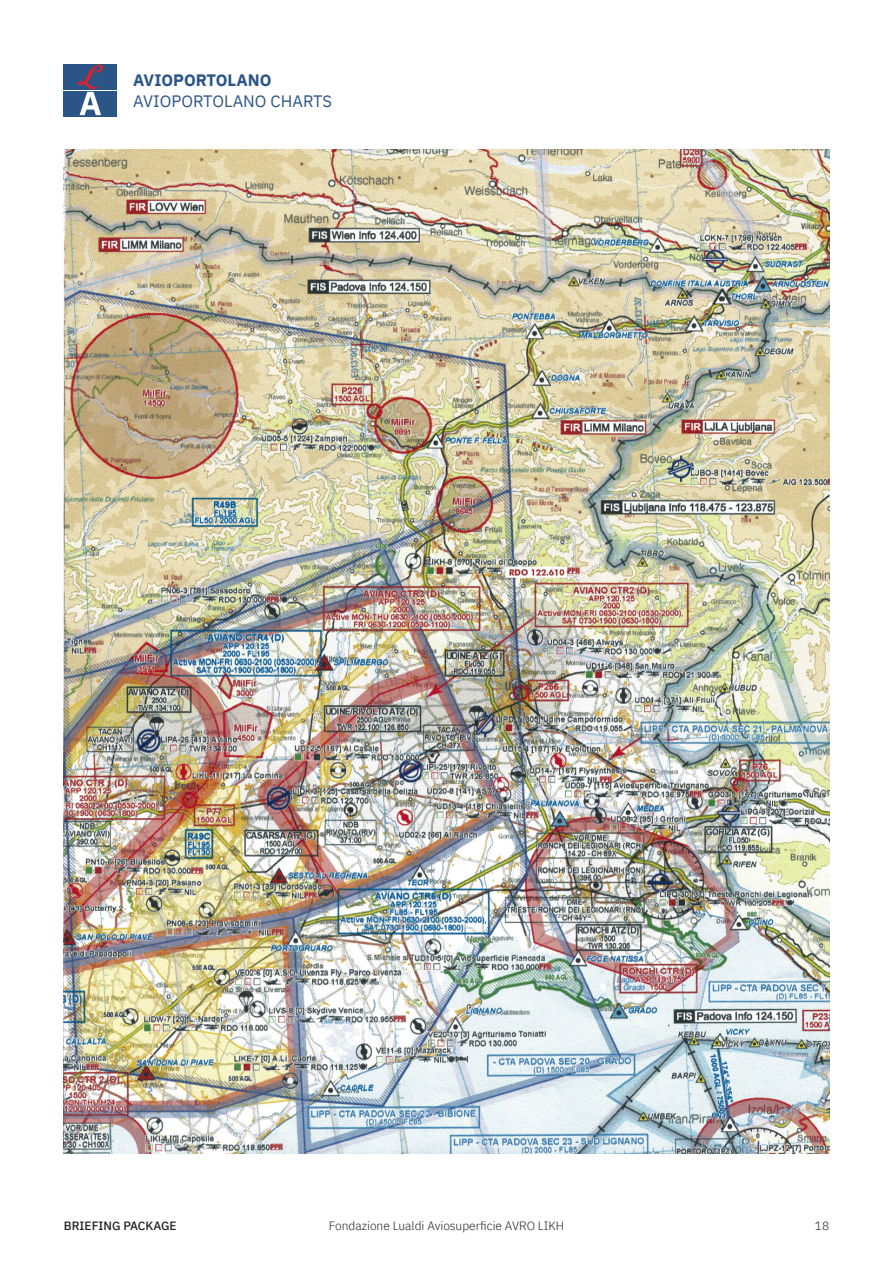
<style>
.page{position:relative;width:893px;height:1263px;background:#fff}
.page>*{position:absolute;margin:0;border:0;box-sizing:border-box;transform-origin:0 0}
.t1{font:16.5px "IBM Plex Sans";color:#2c5587}
.t2{font:700 16.5px "IBM Plex Sans";color:#2c5587}
.t3{font:300 12px "IBM Plex Sans";color:#231f20}
.t4{font:500 12px "IBM Plex Sans";color:#231f20}
</style>
<div class="page">
<div style="left:64px;top:64px;width:53px;height:52px;background:#2c5587"></div>
<svg style="left:77px;top:64px;width:26px;height:51px"></svg>
<hr style="left:64px;top:90px;width:53px;height:1px;background:#fff">
<img style="left:63px;top:149px;width:767px;height:1005px">
<h1 class="t2" style="left:133px;top:67px;width:140px">AVIOPORTOLANO</h1>
<h1 class="t1" style="left:133px;top:89px;width:200px">AVIOPORTOLANO CHARTS</h1>
<p class="t4" style="left:64px;top:1216px;width:114px">BRIEFING PACKAGE</p>
<p class="t3" style="left:329px;top:1216px;width:237px">Fondazione Lualdi Aviosuperficie AVRO LIKH</p>
<p class="t3" style="left:815px;top:1216px;width:16px">18</p>
</div>
